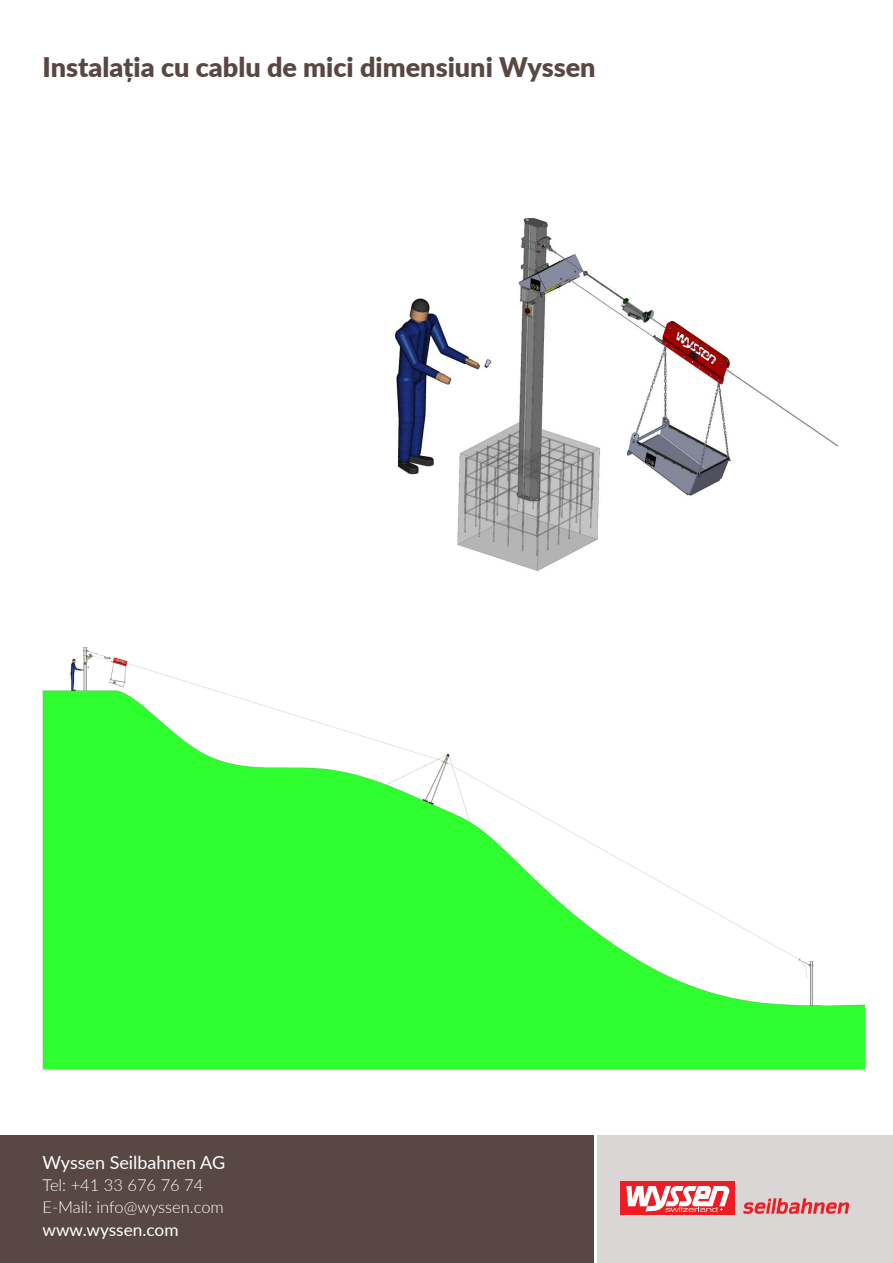
<style>
.page{position:relative;width:893px;height:1263px;background:#fff}
.page>*{position:absolute;margin:0;border:0;box-sizing:border-box;transform-origin:0 0}
.t1{font:900 27px "Lato";color:#584743}
.t2{font:18px "Lato";color:#fff}
.t3{font:17.25px "Lato";color:#fff}
.t4{font:300 16.5px/21.9px "Lato";color:#fff}
</style>
<div class="page">
<img style="left:43px;top:647px;width:821px;height:423px">
<div style="left:0;top:1135px;width:594px;height:128px;background:#584743"></div>
<div style="left:598px;top:1135px;width:295px;height:128px;background:#dad6d6"></div>
<div style="left:620px;top:1181px;width:114px;height:34px;background:#ee1d23"></div>
<svg style="left:743px;top:1198px;width:106px;height:16px"></svg>
<svg style="left:626px;top:1186px;width:104px;height:26px"></svg>
<img style="left:394px;top:218px;width:444px;height:353px">
<p class="t1" style="left:43px;top:47px;width:555px">Instalația cu cablu de mici dimensiuni Wyssen</p>
<p class="t2" style="left:43px;top:1150px;width:184px">Wyssen Seilbahnen AG</p>
<p class="t4" style="left:43px;top:1174px;width:183px">Tel: +41 33 676 76 74<br>E-Mail: info@wyssen.com</p>
<p class="t3" style="left:43px;top:1217px;width:138px">www.wyssen.com</p>
</div>
